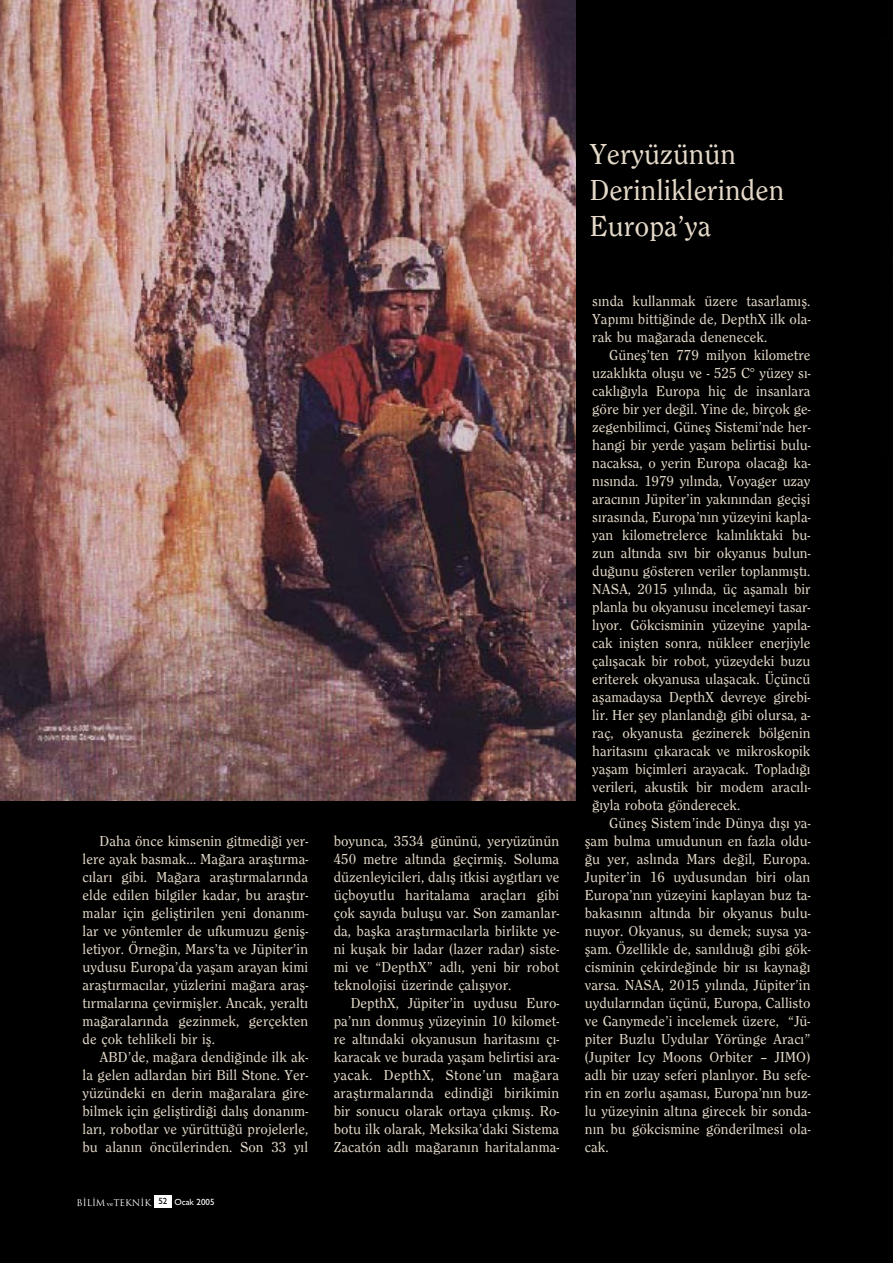
<style>
.page{position:relative;width:893px;height:1263px;background:#000}
.page>*{position:absolute;margin:0;border:0;box-sizing:border-box;transform-origin:0 0}
.t1{font:500 30px/36px "Clearface";color:#e5dac9}
.t2{font:500 15px/18px "Clearface";letter-spacing:.005em;color:#e5dac9;text-align:justify}
.t3{font:9px "Trajan";color:#fff}
.s1{font-family:"Bookman Old Style";font-size:6px}
.s2{font-family:"Gill Sans";font-weight:500}
</style>
<div class="page">
<div style="left:154px;top:1195px;width:17px;height:13px;background:#fff"></div>
<img style="left:0;top:0;width:575px;height:801px">
<p class="t2" style="left:83px;top:832px;width:227px;text-indent:17px">Daha önce kimsenin gitmedi¤i yer&shy;lere ayak basmak... Ma¤ara araflt›rma&shy;c›lar› gibi. Ma¤ara araflt›rmalar›nda elde edilen bilgiler kadar, bu araflt›r&shy;malar için gelifltirilen yeni donan›m&shy;lar ve yöntemler de ufkumuzu genifl&shy;letiyor. Örne¤in, Mars’ta ve Jüpiter’in uydusu Europa’da yaflam arayan kimi araflt›rmac›lar, yüzlerini ma¤ara arafl&shy;t›rmalar›na çevirmifller. Ancak, yeralt› ma¤aralar›nda gezinmek, gerçekten de çok tehlikeli bir ifl.</p>
<p class="t2" style="left:83px;top:1048px;width:227px;text-indent:17px">ABD’de, ma¤ara dendi¤inde ilk ak&shy;la gelen adlardan biri Bill Stone. Yer&shy;yüzündeki en derin ma¤aralara gire&shy;bilmek için gelifltirdi¤i dal›fl donan›m&shy;lar›, robotlar ve yürüttü¤ü projelerle, bu alan›n öncülerinden. Son 33 y›l</p>
<p class="t3" style="left:77px;top:1197px;width:140px">B‹L‹M <span class="s1">ve</span>TEKN‹K <sup>52</sup> <span class="s2">Ocak 2005</span></p>
<p class="t2" style="left:334px;top:832px;width:227px">boyunca, 3534 gününü, yeryüzünün 450 metre alt›nda geçirmifl. Soluma düzenleyicileri, dal›fl itkisi ayg›tlar› ve üçboyutlu haritalama araçlar› gibi çok say›da buluflu var. Son zamanlar&shy;da, baflka araflt›rmac›larla birlikte ye&shy;ni kuflak bir ladar (lazer radar) siste&shy;mi ve “DepthX” adl›, yeni bir robot teknolojisi üzerinde çal›fl›yor.</p>
<p class="t2" style="left:334px;top:994px;width:227px;text-indent:17px">DepthX, Jüpiter’in uydusu Euro&shy;pa’n›n donmufl yüzeyinin 10 kilomet&shy;re alt›ndaki okyanusun haritas›n› ç›- karacak ve burada yaflam belirtisi ara&shy;yacak. DepthX, Stone’un ma¤ara araflt›rmalar›nda edindi¤i birikimin bir sonucu olarak ortaya ç›km›fl. Ro&shy;botu ilk olarak, Meksika’daki Sistema Zacatón adl› ma¤aran›n haritalanma-</p>
<h1 class="t1" style="left:590px;top:136px;width:196px">Yeryüzünün<br>Derinliklerinden<br>Europa’ya</h1>
<p class="t2" style="left:592px;top:292px;width:220px">s›nda kullanmak üzere tasarlam›fl.<br>Yap›m› bitti¤inde de, DepthX ilk ola&shy;rak bu ma¤arada denenecek.</p>
<p class="t2" style="left:592px;top:346px;width:220px;text-indent:17px">Günefl’ten 779 milyon kilometre uzakl›kta oluflu ve - 525 C° yüzey s›- cakl›¤›yla Europa hiç de insanlara göre bir yer de¤il. Yine de, birçok ge&shy;zegenbilimci, Günefl Sistemi’nde her&shy;hangi bir yerde yaflam belirtisi bulu&shy;nacaksa, o yerin Europa olaca¤› ka&shy;n›s›nda. 1979 y›l›nda, Voyager uzay arac›n›n Jüpiter’in yak›n›ndan geçifli s›ras›nda, Europa’n›n yüzeyini kapla&shy;yan kilometrelerce kal›nl›ktaki bu&shy;zun alt›nda s›v› bir okyanus bulun&shy;du¤unu gösteren veriler toplanm›flt›.<br>NASA, 2015 y›l›nda, üç aflamal› bir planla bu okyanusu incelemeyi tasar&shy;l›yor. Gökcisminin yüzeyine yap›la&shy;cak iniflten sonra, nükleer enerjiyle çal›flacak bir robot, yüzeydeki buzu eriterek okyanusa ulaflacak. Üçüncü aflamadaysa DepthX devreye girebi&shy;lir. Her fley planland›¤› gibi olursa, a&shy;raç, okyanusta gezinerek bölgenin haritas›n› ç›karacak ve mikroskopik yaflam biçimleri arayacak. Toplad›¤› verileri, akustik bir modem arac›l›- ¤›yla robota gönderecek.</p>
<p class="t2" style="left:585px;top:814px;width:227px;text-indent:24px">Günefl Sistem’inde Dünya d›fl› ya&shy;flam bulma umudunun en fazla oldu-¤u yer, asl›nda Mars de¤il, Europa.<br>Jupiter’in 16 uydusundan biri olan Europa’n›n yüzeyini kaplayan buz ta&shy;bakas›n›n alt›nda bir okyanus bulu&shy;nuyor. Okyanus, su demek; suysa ya&shy;flam. Özellikle de, san›ld›u¤› gibi gök&shy;cisminin çekirde¤inde bir ›s› kayna¤› varsa. NASA, 2015 y›l›nda, Jüpiter’in uydular›ndan üçünü, Europa, Callisto ve Ganymede’i incelemek üzere, “Jü&shy;piter Buzlu Uydular Yörünge Arac›” (Jupiter Icy Moons Orbiter – JIMO) adl› bir uzay seferi planl›yor. Bu sefe&shy;rin en zorlu aflamas›, Europa’n›n buz&shy;lu yüzeyinin alt›na girecek bir sonda&shy;n›n bu gökcismine gönderilmesi ola&shy;cak.</p>
</div>
